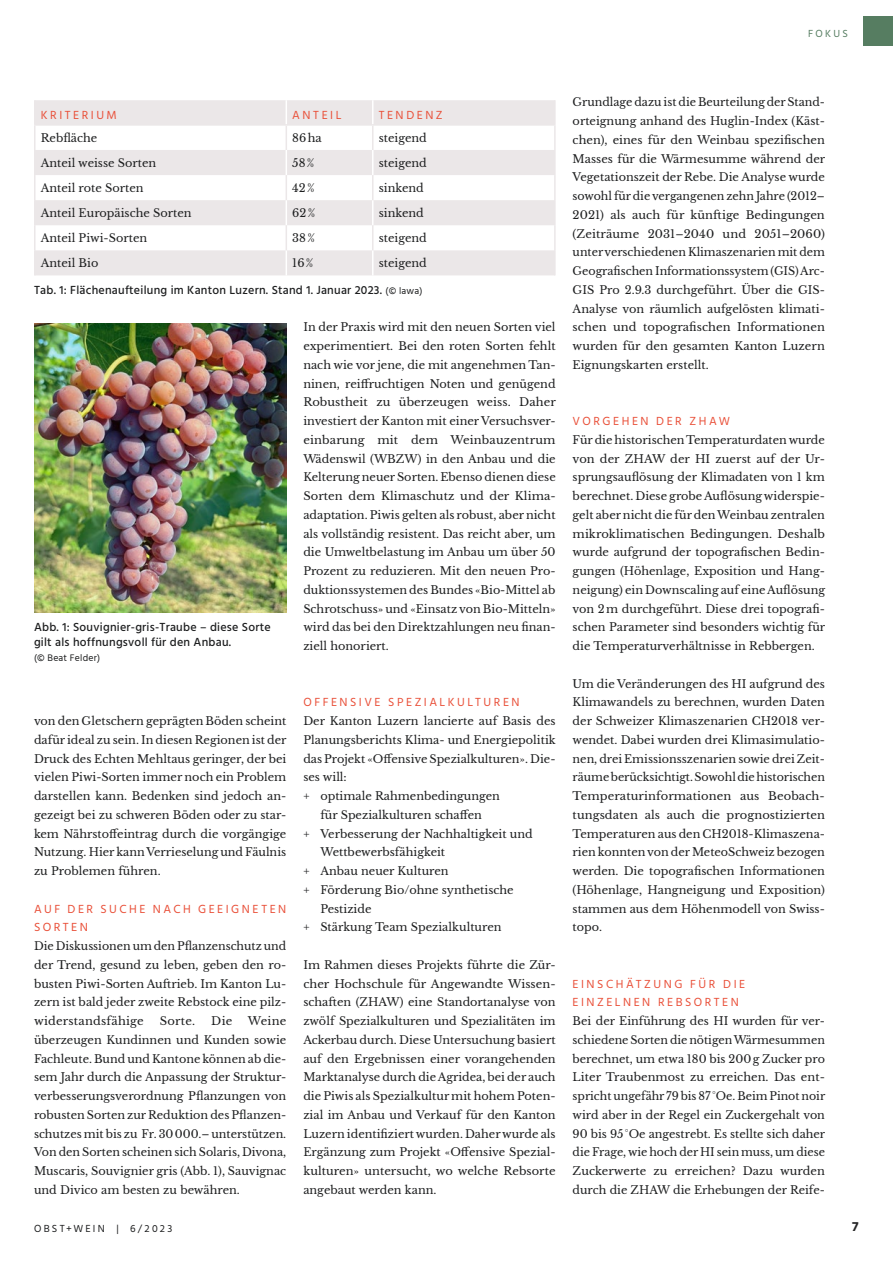
<style>
.page{position:relative;width:893px;height:1263px;background:#fff}
.page>*{position:absolute;margin:0;border:0;box-sizing:border-box;transform-origin:0 0}
.t1{font:700 13.5px "Hind";color:#252526}
.t2{font:500 12px/15px "Hind";letter-spacing:.02em;color:#1d1e1f}
.t3{font:12px/18.8px "Hind Regular 2";letter-spacing:.21em;color:#e94f38}
.t4{font:12px "Hind";letter-spacing:.215em;color:#e94f38}
.t5{font:11.25px/18.8px "Libre Baskerville";color:#1d1e1f;text-align:justify}
.t6{font:10.5px "Hind Regular 4";letter-spacing:.215em;color:#1d1e1f}
.t7{font:10.5px "Hind Regular 2";letter-spacing:.21em;color:#567d61}
.t8{font:9.75px "Hind";letter-spacing:.02em;color:#1d1e1f}
.s1{font-weight:400;font-size:9.75px}
.s2{font-family:"Libre Baskerville Regular 2"}
</style>
<div class="page">
<div style="left:863px;top:16px;width:30px;height:30px;background:#567d61"></div>
<svg style="left:36px;top:100px;width:518px;height:175px;fill:#ebe7e8"></svg>
<hr style="left:34px;top:126px;width:2px;height:24px;background:#ebe7e8">
<hr style="left:34px;top:150px;width:2px;height:25px;background:#ebe7e8">
<hr style="left:34px;top:175px;width:2px;height:25px;background:#ebe7e8">
<hr style="left:34px;top:200px;width:2px;height:25px;background:#ebe7e8">
<hr style="left:34px;top:225px;width:2px;height:25px;background:#ebe7e8">
<hr style="left:34px;top:250px;width:2px;height:25px;background:#ebe7e8">
<hr style="left:34px;top:100px;width:2px;height:24px;background:#ebe7e8">
<hr style="left:34px;top:124px;width:252px;height:2px;background:#ebe7e8">
<hr style="left:286px;top:124px;width:87px;height:2px;background:#ebe7e8">
<hr style="left:373px;top:124px;width:183px;height:2px;background:#ebe7e8">
<hr style="left:372px;top:100px;width:2px;height:24px;background:#fff">
<hr style="left:372px;top:150px;width:2px;height:25px;background:#fff">
<hr style="left:372px;top:200px;width:2px;height:25px;background:#fff">
<hr style="left:372px;top:250px;width:2px;height:25px;background:#fff">
<hr style="left:372px;top:126px;width:2px;height:24px;background:#ebe7e8">
<hr style="left:372px;top:175px;width:2px;height:25px;background:#ebe7e8">
<hr style="left:554px;top:100px;width:2px;height:24px;background:#ebe7e8">
<hr style="left:554px;top:126px;width:2px;height:24px;background:#ebe7e8">
<hr style="left:554px;top:150px;width:2px;height:25px;background:#ebe7e8">
<hr style="left:554px;top:175px;width:2px;height:25px;background:#ebe7e8">
<hr style="left:554px;top:200px;width:2px;height:25px;background:#ebe7e8">
<hr style="left:554px;top:225px;width:2px;height:25px;background:#ebe7e8">
<hr style="left:554px;top:250px;width:2px;height:25px;background:#ebe7e8">
<svg style="left:286px;top:100px;width:1px;height:175px"></svg>
<hr style="left:372px;top:225px;width:2px;height:25px;background:#ebe7e8">
<img style="left:34px;top:323px;width:252px;height:290px">
<p class="t7" style="left:808px;top:27px;width:41px">FOKUS</p>
<p class="t3" style="left:41px;top:105px;width:78px">KRITERIUM</p>
<p class="t3" style="left:292px;top:105px;width:51px">ANTEIL</p>
<p class="t3" style="left:379px;top:105px;width:65px">TENDENZ</p>
<p class="t5" style="left:41px;top:128px;width:58px">Rebfläche</p>
<p class="t5" style="left:292px;top:128px;width:31px">86 ha</p>
<p class="t5" style="left:379px;top:128px;width:50px">steigend</p>
<p class="t5" style="left:41px;top:154px;width:117px">Anteil weisse Sorten</p>
<p class="t5" style="left:292px;top:154px;width:24px">58 %</p>
<p class="t5" style="left:379px;top:154px;width:50px">steigend</p>
<p class="t5" style="left:41px;top:179px;width:104px">Anteil rote Sorten</p>
<p class="t5" style="left:292px;top:179px;width:24px">42 %</p>
<p class="t5" style="left:379px;top:179px;width:46px">sinkend</p>
<p class="t5" style="left:41px;top:204px;width:152px">Anteil Europäische Sorten</p>
<p class="t5" style="left:292px;top:204px;width:25px">62 %</p>
<p class="t5" style="left:379px;top:204px;width:46px">sinkend</p>
<p class="t5" style="left:41px;top:229px;width:108px">Anteil Piwi-Sorten</p>
<p class="t5" style="left:292px;top:229px;width:24px">38 %</p>
<p class="t5" style="left:379px;top:229px;width:50px">steigend</p>
<p class="t5" style="left:41px;top:254px;width:59px">Anteil Bio</p>
<p class="t5" style="left:292px;top:254px;width:23px">16 %</p>
<p class="t5" style="left:379px;top:254px;width:50px">steigend</p>
<p class="t2" style="left:34px;top:282px;width:390px">Tab. 1: Flächenaufteilung im Kanton Luzern. Stand 1. Januar 2023. <span class="s1">(© lawa)</span></p>
<p class="t2" style="left:34px;top:620px;width:238px">Abb. 1: Souvignier-gris-Traube – diese Sorte gilt als hoffnungsvoll für den Anbau.</p>
<p class="t8" style="left:34px;top:652px;width:68px">(© Beat Felder)</p>
<p class="t5" style="left:34px;top:712px;width:254px">von den Gletschern geprägten Böden scheint dafür ideal zu sein. In diesen Regionen ist der Druck des Echten Mehltaus geringer, der bei vielen Piwi-Sorten immer noch ein Problem darstellen kann. Bedenken sind jedoch an&shy;gezeigt bei zu schweren Böden oder zu star&shy;kem Nährstoffeintrag durch die vorgängige Nutzung. Hier kann Verrieselung und Fäulnis zu Problemen führen.</p>
<p class="t3" style="left:34px;top:899px;width:254px">AUF DER SUCHE NACH GEEIGNETEN<br>SORTEN</p>
<p class="t5" style="left:34px;top:937px;width:254px">Die Diskussionen um den Pflanzenschutz und der Trend, gesund zu leben, geben den ro&shy;busten Piwi-Sorten Auftrieb. Im Kanton Lu&shy;zern ist bald jeder zweite Rebstock eine pilz&shy;widerstandsfähige</p>
<p class="t5" style="left:34px;top:1012px;width:254px;text-indent:214px">Weine überzeugen Kundinnen und Kunden sowie Fachleute. Bund und Kantone können ab die&shy;sem Jahr durch die Anpassung der Struktur&shy;verbesserungsverordnung Pflanzungen von robusten Sorten zur Reduktion des Pflanzen&shy;schutzes mit bis zu Fr. 30 000.– unterstützen.<br>Von den Sorten scheinen sich Solaris, Divona, Muscaris, Souvignier gris (Abb. 1), Sauvignac und Divico am besten zu bewähren.</p>
<p class="t5" style="left:160px;top:1012px;width:37px">Sorte.</p>
<p class="t5" style="left:211px;top:1012px;width:23px">Die</p>
<p class="t5" style="left:303px;top:318px;width:254px">In der Praxis wird mit den neuen Sorten viel experimentiert. Bei den roten Sorten fehlt nach wie vor jene, die mit angenehmen Tan&shy;ninen, reiffruchtigen Noten und genügend Robustheit zu überzeugen weiss. Daher investiert der Kanton mit einer Versuchsver&shy;einbarung mit dem Weinbauzentrum Wädenswil (WBZW) in den Anbau und die Kelterung neuer Sorten. Ebenso dienen diese Sorten dem Klimaschutz und der Klima&shy;adaptation. Piwis gelten als robust, aber nicht als vollständig resistent. Das reicht aber, um die Umweltbelastung im Anbau um über 50<br>Prozent zu reduzieren. Mit den neuen Pro&shy;duktionssystemen des Bundes «Bio-Mittel ab Schrotschuss» und «Einsatz von Bio-Mitteln» wird das bei den Direktzahlungen neu finan&shy;ziell honoriert.</p>
<p class="t3" style="left:303px;top:693px;width:218px">OFFENSIVE SPEZIALKULTUREN</p>
<p class="t5" style="left:303px;top:712px;width:254px">Der Kanton Luzern lancierte auf Basis des</p>
<p class="t5" style="left:303px;top:730px;width:254px">Planungsberichts Klima- und Energiepolitik</p>
<p class="t5" style="left:303px;top:749px;width:254px">das Projekt «Offensive Spezialkulturen». Die-</p>
<p class="t5" style="left:303px;top:768px;width:45px">ses will:</p>
<p class="t5" style="left:303px;top:787px;width:198px"><span class="s2">+</span> optimale Rahmenbedingungen</p>
<p class="t5" style="left:320px;top:805px;width:163px">für Spezialkulturen schaffen</p>
<p class="t5" style="left:303px;top:824px;width:231px"><span class="s2">+</span> Verbesserung der Nachhaltigkeit und</p>
<p class="t5" style="left:320px;top:843px;width:126px">Wettbewerbsfähigkeit</p>
<p class="t5" style="left:303px;top:862px;width:147px"><span class="s2">+</span> Anbau neuer Kulturen</p>
<p class="t5" style="left:303px;top:881px;width:212px"><span class="s2">+</span> Förderung Bio/ohne synthetische</p>
<p class="t5" style="left:320px;top:899px;width:53px">Pestizide</p>
<p class="t5" style="left:303px;top:918px;width:200px"><span class="s2">+</span> Stärkung Team Spezialkulturen</p>
<p class="t5" style="left:303px;top:956px;width:254px">Im Rahmen dieses Projekts führte die Zür&shy;cher Hochschule für Angewandte Wissen&shy;schaften (ZHAW) eine Standortanalyse von zwölf Spezialkulturen und Spezialitäten im Ackerbau durch. Diese Untersuchung basiert auf den Ergebnissen einer vorangehenden Marktanalyse durch die Agridea, bei der auch die Piwis als Spezialkultur mit hohem Poten&shy;zial im Anbau und Verkauf für den Kanton Luzern identifiziert wurden. Daher wurde als Ergänzung zum Projekt «Offensive Spezial&shy;kulturen» untersucht, wo welche Rebsorte angebaut werden kann.</p>
<p class="t5" style="left:573px;top:93px;width:254px">Grundlage dazu ist die Beurteilung der Stand&shy;orteignung anhand des Huglin-Index (Käst&shy;chen), eines für den Weinbau spezifischen Masses für die Wärmesumme während der Vegetationszeit der Rebe. Die Analyse wurde sowohl für die vergangenen zehn Jahre (2012– 2021) als auch für künftige Bedingungen (Zeiträume 2031–2040 und 2051–2060) unter verschiedenen Klimaszenarien mit dem Geografischen Informationssystem (GIS) Arc-GIS Pro 2.9.3 durchgeführt. Über die GIS-Analyse von räumlich aufgelösten klimati&shy;schen und topografischen Informationen wurden für den gesamten Kanton Luzern Eignungskarten erstellt.</p>
<p class="t3" style="left:573px;top:412px;width:159px">VORGEHEN DER ZHAW</p>
<p class="t5" style="left:573px;top:430px;width:254px">Für die historischen Temperaturdaten wurde von der ZHAW der HI zuerst auf der Ur&shy;sprungsauflösung der Klimadaten von 1 km berechnet. Diese grobe Auflösung widerspie&shy;gelt aber nicht die für den Weinbau zentralen mikroklimatischen Bedingungen. Deshalb wurde aufgrund der topografischen Bedin&shy;gungen (Höhenlage, Exposition und Hang&shy;neigung) ein Downscaling auf eine Auflösung von 2 m durchgeführt. Diese drei topografi&shy;schen Parameter sind besonders wichtig für die Temperaturverhältnisse in Rebbergen.</p>
<p class="t5" style="left:573px;top:674px;width:254px">Um die Veränderungen des HI aufgrund des Klimawandels zu berechnen, wurden Daten der Schweizer Klimaszenarien CH2018 ver&shy;wendet. Dabei wurden drei Klimasimulatio&shy;nen, drei Emissionsszenarien sowie drei Zeit&shy;räume berücksichtigt. Sowohl die historischen Temperaturinformationen aus Beobach&shy;tungsdaten als auch die prognostizierten Temperaturen aus den CH2018-Klimaszena&shy;rien konnten von der MeteoSchweiz bezogen werden. Die topografischen Informationen (Höhenlage, Hangneigung und Exposition) stammen aus dem Höhenmodell von Swiss&shy;topo.</p>
<p class="t4" style="left:573px;top:976px;width:174px">EINSCHÄTZUNG FÜR DIE</p>
<p class="t3" style="left:573px;top:993px;width:168px">EINZELNEN REBSORTEN</p>
<p class="t5" style="left:573px;top:1012px;width:254px">Bei der Einführung des HI wurden für ver&shy;schiedene Sorten die nötigen Wärmesummen berechnet, um etwa 180 bis 200 g Zucker pro Liter Traubenmost zu erreichen. Das ent&shy;spricht ungefähr 79 bis 87°Oe. Beim Pinot noir wird aber in der Regel ein Zuckergehalt von 90 bis 95 °Oe angestrebt. Es stellte sich daher die Frage, wie hoch der HI sein muss, um diese Zuckerwerte zu erreichen? Dazu wurden durch die ZHAW die Erhebungen der Reife-</p>
<p class="t6" style="left:34px;top:1222px;width:140px">OBST+WEIN | 6/2023</p>
<p class="t1" style="left:852px;top:1219px;width:8px">7</p>
</div>
